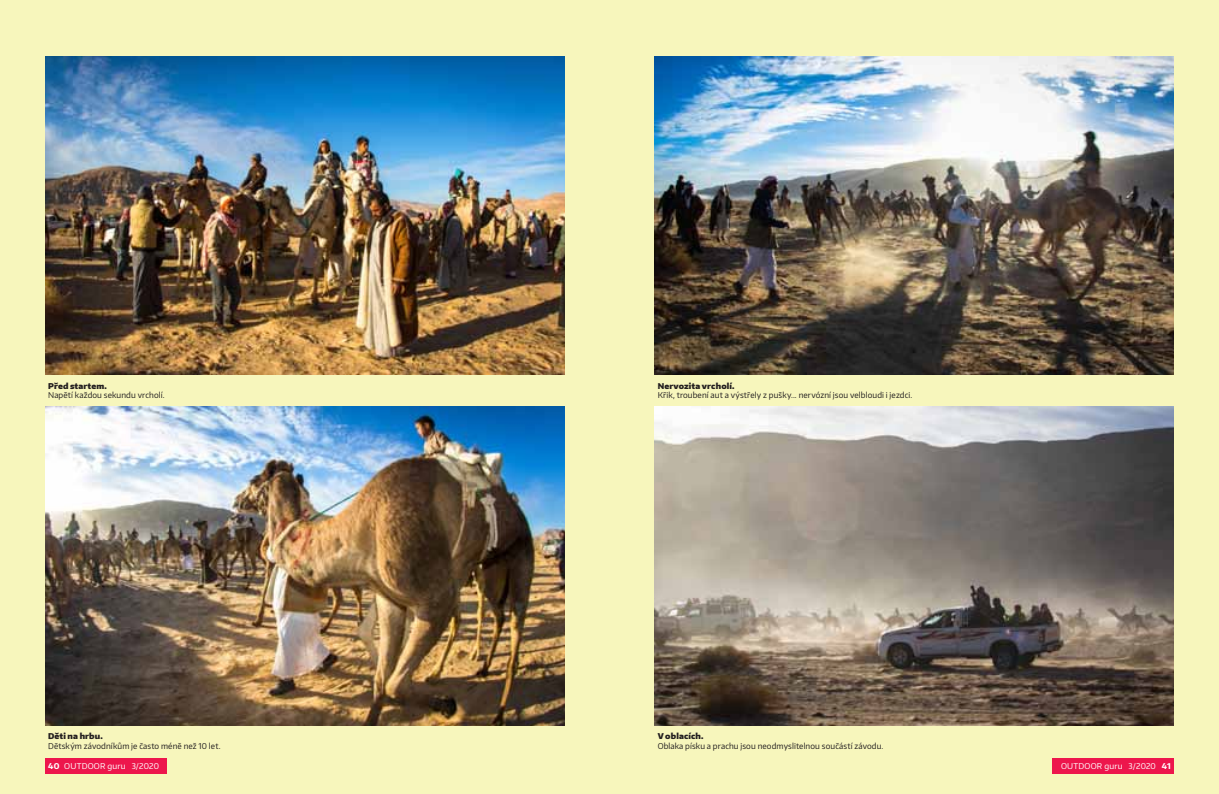
<style>
.page{position:relative;width:1219px;height:794px;background:#f7f6bc}
.page>*{position:absolute;margin:0;border:0;box-sizing:border-box;transform-origin:0 0}
.t1{font:8px "Encode Sans Normal";letter-spacing:.015em;color:#231f20}
.t2{font:900 8px "Encode Sans Normal";letter-spacing:.015em;color:#231f20}
.t3{font:8px "Encode Sans Normal";letter-spacing:.02em;color:#fff}
.s1{font-weight:700}
</style>
<div class="page">
<img style="left:45px;top:57px;width:519px;height:318px">
<img style="left:655px;top:57px;width:519px;height:318px">
<img style="left:45px;top:407px;width:519px;height:318px">
<img style="left:655px;top:407px;width:519px;height:318px">
<div style="left:45px;top:758px;width:122px;height:16px;background:#ed164c"></div>
<div style="left:1052px;top:758px;width:122px;height:16px;background:#ed164c"></div>
<p class="t2" style="left:48px;top:380px;width:60px">Před startem.</p>
<p class="t1" style="left:48px;top:390px;width:118px">Napětí každou sekundu vrcholí.</p>
<p class="t2" style="left:48px;top:731px;width:56px">Děti na hrbu.</p>
<p class="t1" style="left:48px;top:740px;width:174px">Dětským závodníkům je často méně než 10 let.</p>
<p class="t2" style="left:658px;top:380px;width:78px">Nervozita vrcholí.</p>
<p class="t1" style="left:658px;top:390px;width:256px">Křik, troubení aut a výstřely z pušky... nervózní jsou velbloudi i jezdci.</p>
<p class="t2" style="left:658px;top:731px;width:47px">V oblacích.</p>
<p class="t1" style="left:658px;top:740px;width:227px">Oblaka písku a prachu jsou neodmyslitelnou součástí závodu.</p>
<p class="t3" style="left:48px;top:761px;width:112px"><span class="s1">40</span> OUTDOOR guru 3/2020</p>
<p class="t3" style="left:1061px;top:761px;width:111px">OUTDOOR guru 3/2020 <span class="s1">41</span></p>
</div>
